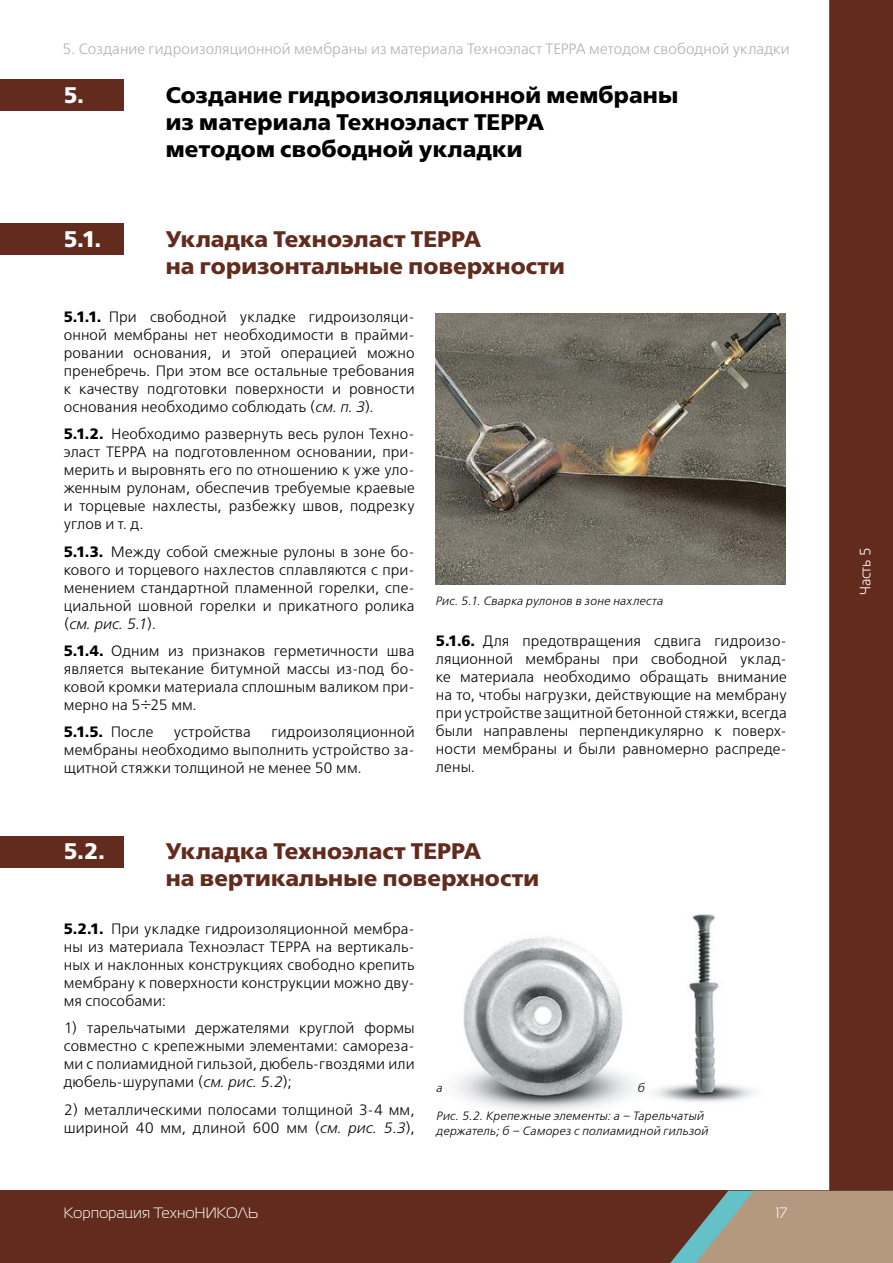
<style>
.page{position:relative;width:893px;height:1263px;background:#fff}
.page>*{position:absolute;margin:0;border:0;box-sizing:border-box;transform-origin:0 0}
.t1{font:22.5px/27px "Free Set Bold C";letter-spacing:.005em;color:#622b1d}
.t2{font:22.5px/27px "Free Set Bold C";letter-spacing:.01em;color:#000}
.t3{font:22.5px "Free Set Bold C";color:#fff}
.t4{font:300 15px/18px "Free Set C";letter-spacing:.01em;color:#000;text-align:justify}
.t5{font:300 15px "Free Set C";letter-spacing:.005em;color:#b1b1b2}
.t6{font:15px "Magistral C";letter-spacing:.035em;color:#fff}
.t7{font:15px "Free Set Bold C";color:#000}
.t8{font:300 15px "Free Set C";color:#fff;scale:.96 1}
.t9{font:italic 300 12px/14.4px "Free Set C";letter-spacing:.02em;color:#000}
.s1{font-family:"Free Set Bold C";font-weight:400}
.s2{font-style:italic}
.s3{font-family:"Free Set C";font-weight:300}
</style>
<div class="page">
<div style="left:0;top:1191px;width:893px;height:72px;background:#622b1d"></div>
<svg style="left:670px;top:1191px;width:223px;height:72px;background:#9f8f79"></svg>
<div style="left:829px;top:0;width:64px;height:1191px;background:#622b1d"></div>
<div style="left:0;top:79px;width:124px;height:32px;background:#622b1d"></div>
<div style="left:0;top:223px;width:124px;height:32px;background:#622b1d"></div>
<div style="left:0;top:836px;width:124px;height:31px;background:#622b1d"></div>
<img style="left:435px;top:313px;width:351px;height:271px">
<img style="left:456px;top:913px;width:299px;height:198px">
<p class="t5" style="left:62px;top:41px;width:729px">5. Создание гидроизоляционной мембраны из материала Техноэласт ТЕРРА методом свободной укладки</p>
<h1 class="t3" style="left:64px;top:82px;width:22px">5.</h1>
<h1 class="t2" style="left:166px;top:82px;width:514px">Создание гидроизоляционной мембраны из материала Техноэласт ТЕРРА<br>методом свободной укладки</h1>
<h1 class="t1" style="left:166px;top:226px;width:401px">Укладка Техноэласт ТЕРРА<br>на горизонтальные поверхности</h1>
<p class="t4" style="left:64px;top:308px;width:352px"><span class="s1">5.1.1.</span> При свободной укладке гидроизоляци&shy;онной мембраны нет необходимости в прайми&shy;ровании основания, и этой операцией можно пренебречь. При этом все остальные требования к качеству подготовки поверхности и ровности основания необходимо соблюдать (<span class="s2">см. п. 3</span>).</p>
<p class="t4" style="left:64px;top:426px;width:352px"><span class="s1">5.1.2.</span> Необходимо развернуть весь рулон Техно&shy;эласт ТЕРРА на подготовленном основании, при&shy;мерить и выровнять его по отношению к уже уло&shy;женным рулонам, обеспечив требуемые краевые и торцевые нахлесты, разбежку швов, подрезку углов и т. д.</p>
<p class="t4" style="left:64px;top:543px;width:352px"><span class="s1">5.1.3.</span> Между собой смежные рулоны в зоне бо&shy;кового и торцевого нахлестов сплавляются с при&shy;менением стандартной пламенной горелки, спе&shy;циальной шовной горелки и прикатного ролика (<span class="s2">см. рис. 5.1</span>).</p>
<p class="t4" style="left:64px;top:642px;width:352px"><span class="s1">5.1.4.</span> Одним из признаков герметичности шва является вытекание битумной массы из‑ под бо&shy;ковой кромки материала сплошным валиком при&shy;мерно на 5÷25 мм.</p>
<p class="t7" style="left:64px;top:723px;width:91px">5.1.5. <span class="s3">После</span></p>
<p class="t4" style="left:174px;top:724px;width:79px">устройства</p>
<h1 class="t3" style="left:64px;top:226px;width:39px">5.1.</h1>
<p class="t9" style="left:435px;top:594px;width:229px">Рис. 5.1. Сварка рулонов в зоне нахлеста</p>
<p class="t4" style="left:436px;top:632px;width:352px"><span class="s1">5.1.6.</span> Для предотвращения сдвига гидроизо&shy;ляционной мембраны при свободной уклад&shy;ке материала необходимо обращать внимание на то, чтобы нагрузки, действующие на мембрану при устройстве защитной бетонной стяжки, всегда были направлены перпендикулярно к поверх&shy;ности мембраны и были равномерно распреде&shy;лены.</p>
<p class="t4" style="left:64px;top:724px;width:352px;text-indent:208px">гидроизоляционной мембраны необходимо выполнить устройство за&shy;щитной стяжки толщиной не менее 50 мм.</p>
<h1 class="t3" style="left:64px;top:838px;width:43px">5.2.</h1>
<h1 class="t1" style="left:166px;top:838px;width:375px">Укладка Техноэласт ТЕРРА<br>на вертикальные поверхности</h1>
<p class="t4" style="left:64px;top:920px;width:352px"><span class="s1">5.2.1.</span> При укладке гидроизоляционной мембра&shy;ны из материала Техноэласт ТЕРРА на вертикаль&shy;ных и наклонных конструкциях свободно крепить мембрану к поверхности конструкции можно дву&shy;мя способами:</p>
<p class="t4" style="left:64px;top:1020px;width:352px">1) тарельчатыми держателями круглой формы совместно с крепежными элементами: самореза&shy;ми с полиамидной гильзой, дюбель-гвоздями или дюбель-шурупами (<span class="s2">см. рис. 5.2</span>);</p>
<p class="t4" style="left:64px;top:1101px;width:352px">2) металлическими полосами толщиной 3-4 мм, шириной 40 мм, длиной 600 мм (<span class="s2">см. рис. 5.3</span>),</p>
<p class="t9" style="left:436px;top:1081px;width:8px">а</p>
<p class="t9" style="left:637px;top:1081px;width:9px">б</p>
<p class="t9" style="left:436px;top:1109px;width:274px">Рис. 5.2. Крепежные элементы: а – Тарельчатый держатель; б – Саморез с полиамидной гильзой</p>
<p class="t6" style="left:64px;top:1205px;width:196px">Корпорация ТехноНИКОЛЬ</p>
<p class="t6" style="left:776px;top:1205px;width:12px">17</p>
<p class="t8" style="left:857px;top:595px;width:52px;rotate:-90deg">Часть 5</p>
</div>
